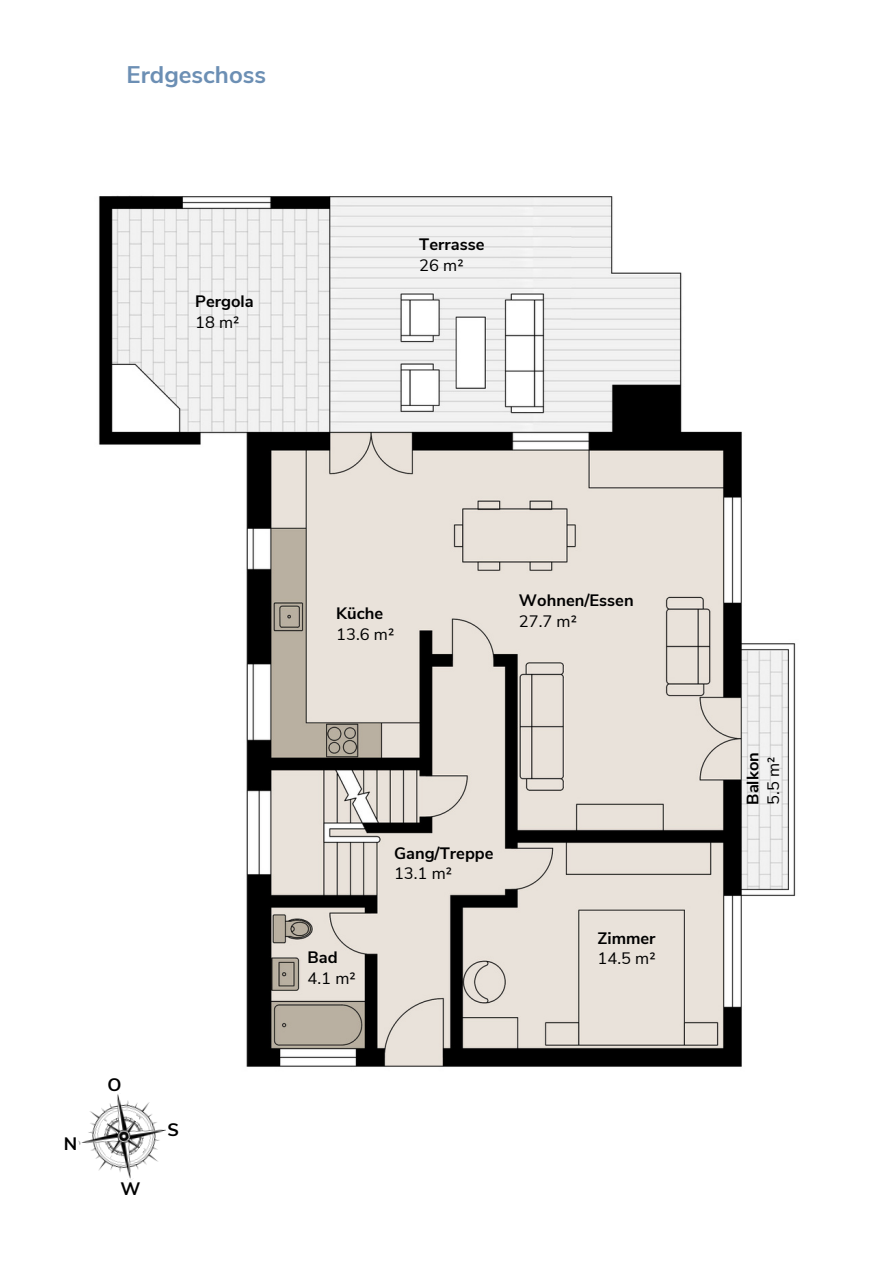
<style>
.page{position:relative;width:894px;height:1264px;background:#fff}
.page>*{position:absolute;margin:0;border:0;box-sizing:border-box;transform-origin:0 0}
.t1{font:700 24px "Nunito Sans";color:#6c8fb4}
.t2{font:700 18px "Nunito Sans";color:#000}
.t3{font:700 16.5px "Nunito Sans";color:#000}
.t4{font:16.5px "Nunito Sans";color:#000}
</style>
<div class="page">
<img style="left:98px;top:195px;width:698px;height:872px">
<img style="left:80px;top:1094px;width:86px;height:84px">
<svg style="left:100px;top:1119px;width:8px;height:8px"></svg>
<svg style="left:137px;top:1146px;width:8px;height:7px"></svg>
<svg style="left:132px;top:1114px;width:8px;height:8px"></svg>
<svg style="left:105px;top:1150px;width:8px;height:8px"></svg>
<p class="t1" style="left:126px;top:58px;width:141px">Erdgeschoss</p>
<h2 class="t3" style="left:195px;top:290px;width:60px">Pergola</h2>
<p class="t4" style="left:195px;top:311px;width:46px">18 m²</p>
<h2 class="t3" style="left:419px;top:234px;width:67px">Terrasse</h2>
<p class="t4" style="left:419px;top:254px;width:46px">26 m²</p>
<p class="t2" style="left:64px;top:1131px;width:15px">N</p>
<p class="t2" style="left:108px;top:1072px;width:16px">O</p>
<p class="t2" style="left:120px;top:1176px;width:21px">W</p>
<p class="t2" style="left:167px;top:1117px;width:13px">S</p>
<h2 class="t3" style="left:336px;top:602px;width:48px">Küche</h2>
<p class="t4" style="left:336px;top:623px;width:60px">13.6 m²</p>
<h2 class="t3" style="left:518px;top:589px;width:116px">Wohnen/Essen</h2>
<p class="t4" style="left:518px;top:610px;width:60px">27.7 m²</p>
<h2 class="t3" style="left:307px;top:946px;width:32px">Bad</h2>
<p class="t4" style="left:307px;top:967px;width:50px">4.1 m²</p>
<h2 class="t3" style="left:394px;top:841px;width:101px">Gang/Treppe</h2>
<p class="t4" style="left:394px;top:862px;width:60px">13.1 m²</p>
<h2 class="t3" style="left:597px;top:927px;width:59px">Zimmer</h2>
<p class="t4" style="left:597px;top:947px;width:60px">14.5 m²</p>
<p class="t3" style="left:741px;top:804px;width:54px;rotate:-90deg">Balkon</p>
<p class="t4" style="left:762px;top:804px;width:50px;rotate:-90deg">5.5 m²</p>
</div>
